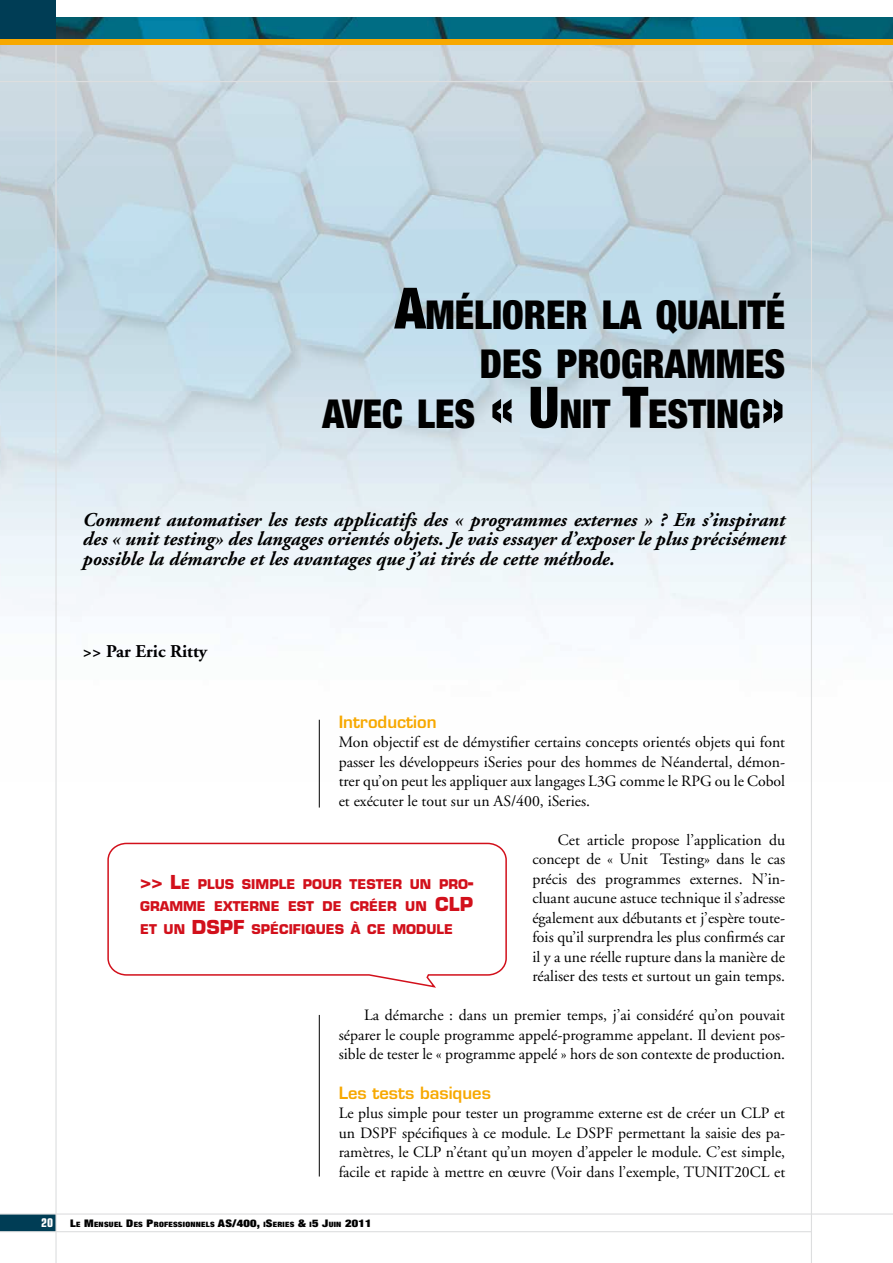
<style>
.page{position:relative;width:893px;height:1263px;background:#fff}
.page>*{position:absolute;margin:0;border:0;box-sizing:border-box;transform-origin:0 0}
.t1{font:900 condensed 39.9px/49.5px "Helvetica Neue";color:#000;text-align:right}
.t2{font:italic 700 19.5px/19.5px "Adobe Garamond";color:#000;text-align:justify}
.t3{font:700 18px "Adobe Garamond";color:#000}
.t4{font:600 16.5px "Eurostile";color:#f7a800}
.t5{font:15.75px/19.5px "Adobe Garamond";color:#000;text-align:justify}
.t6{font:700 13.2px/22.5px "Eurostile";color:#d2101b}
.t7{font:700 condensed 12px "Eurostile";color:#fff}
.t8{font:900 expanded 7.35px "Helvetica Neue";letter-spacing:.03em;color:#000;scale:1.18 1}
.s1{font-size:57px}
.s2{font-size:18.75px}
.s3{font-size:10.5px}
</style>
<div class="page">
<svg style="left:0;top:38px;width:892px;height:7px;background:#d49e11"></svg>
<img style="left:56px;top:17px;width:836px;height:21px">
<div style="left:0;top:0;width:56px;height:38px;background:#003d55"></div>
<div style="left:0;top:1214px;width:56px;height:18px;background:#003d55"></div>
<hr style="left:811px;top:81px;width:1px;height:1182px;background:#dddedf">
<hr style="left:0;top:1231px;width:812px;height:1px;background:#dddedf">
<hr style="left:0;top:1213px;width:893px;height:1px;background:#dddedf">
<hr style="left:55px;top:45px;width:2px;height:1218px;background:#dddedf">
<svg style="left:892px;top:17px;width:1px;height:28px"></svg>
<hr style="left:0;top:81px;width:893px;height:1px;background:#dddedf">
<svg style="left:107px;top:842px;width:400px;height:146px"></svg>
<hr style="left:319px;top:720px;width:1px;height:87px;background:#000">
<hr style="left:319px;top:1015px;width:1px;height:161px;background:#000">
<h1 class="t1" style="left:323px;top:289px;width:464px"><span class="s1">A</span>MÉLIORER LA QUALITÉ<br>DES PROGRAMMES<br>AVEC LES <span class="s1">« U</span> NIT <span class="s1">T</span>ESTING<span class="s1">»</span></h1>
<p class="t2" style="left:83px;top:510px;width:704px">Comment automatiser les tests applicatifs des « programmes externes » ? En s’inspirant des « unit testing» des langages orientés objets. Je vais essayer d’exposer le plus précisément possible la démarche et les avantages que j’ai tirés de cette méthode.</p>
<p class="t3" style="left:83px;top:641px;width:126px">&gt;&gt; Par Eric Ritty</p>
<p class="t4" style="left:339px;top:711px;width:99px">Introduction</p>
<p class="t5" style="left:339px;top:733px;width:448px">Mon objectif est de démystifier certains concepts orientés objets qui font passer les développeurs iSeries pour des hommes de Néandertal, démon&shy;trer qu’on peut les appliquer aux langages L3G comme le RPG ou le Cobol et exécuter le tout sur un AS/400, iSeries.</p>
<p class="t5" style="left:532px;top:831px;width:254px;text-indent:26px">Cet article propose l’application du concept de « Unit Testing» dans le cas précis des programmes externes. N’in&shy;cluant aucune astuce technique il s’adresse également aux débutants et j’espère toute&shy;fois qu’il surprendra les plus confirmés car il y a une réelle rupture dans la manière de réaliser des tests et surtout un gain temps.</p>
<p class="t5" style="left:339px;top:1006px;width:448px;text-indent:26px">La démarche : dans un premier temps, j’ai considéré qu’on pouvait séparer le couple programme appelé-programme appelant. Il devient pos&shy;sible de tester le « programme appelé » hors de son contexte de production.</p>
<p class="t4" style="left:339px;top:1082px;width:154px">Les tests basiques</p>
<p class="t5" style="left:339px;top:1104px;width:448px">Le plus simple pour tester un programme externe est de créer un CLP et un DSPF spécifiques à ce module. Le DSPF permettant la saisie des pa&shy;ramètres, le CLP n’étant qu’un moyen d’appeler le module. C’est simple, facile et rapide à mettre en œuvre (Voir dans l’exemple, TUNIT20CL et</p>
<p class="t6" style="left:140px;top:873px;width:335px"><span class="s2">&gt;&gt; L</span>E PLUS SIMPLE POUR TESTER UN PRO<span class="s2">-<br></span>GRAMME EXTERNE EST DE CRÉER UN <span class="s2">CLP<br></span>ET UN <span class="s2">DSPF</span></p>
<p class="t6" style="left:251px;top:918px;width:203px">SPÉCIFIQUES À CE MODULE</p>
<p class="t7" style="left:41px;top:1216px;width:13px">20</p>
<p class="t8" style="left:70px;top:1219px;width:257px"><span class="s3">L</span>E <span class="s3">M</span>ENSUEL <span class="s3">D</span>ES <span class="s3">P</span>ROFESSIONNELS <span class="s3">AS/400,</span> I<span class="s3">S</span>ERIES <span class="s3">&amp;</span> I<span class="s3">5 J</span>UIN <span class="s3">2011</span></p>
</div>
